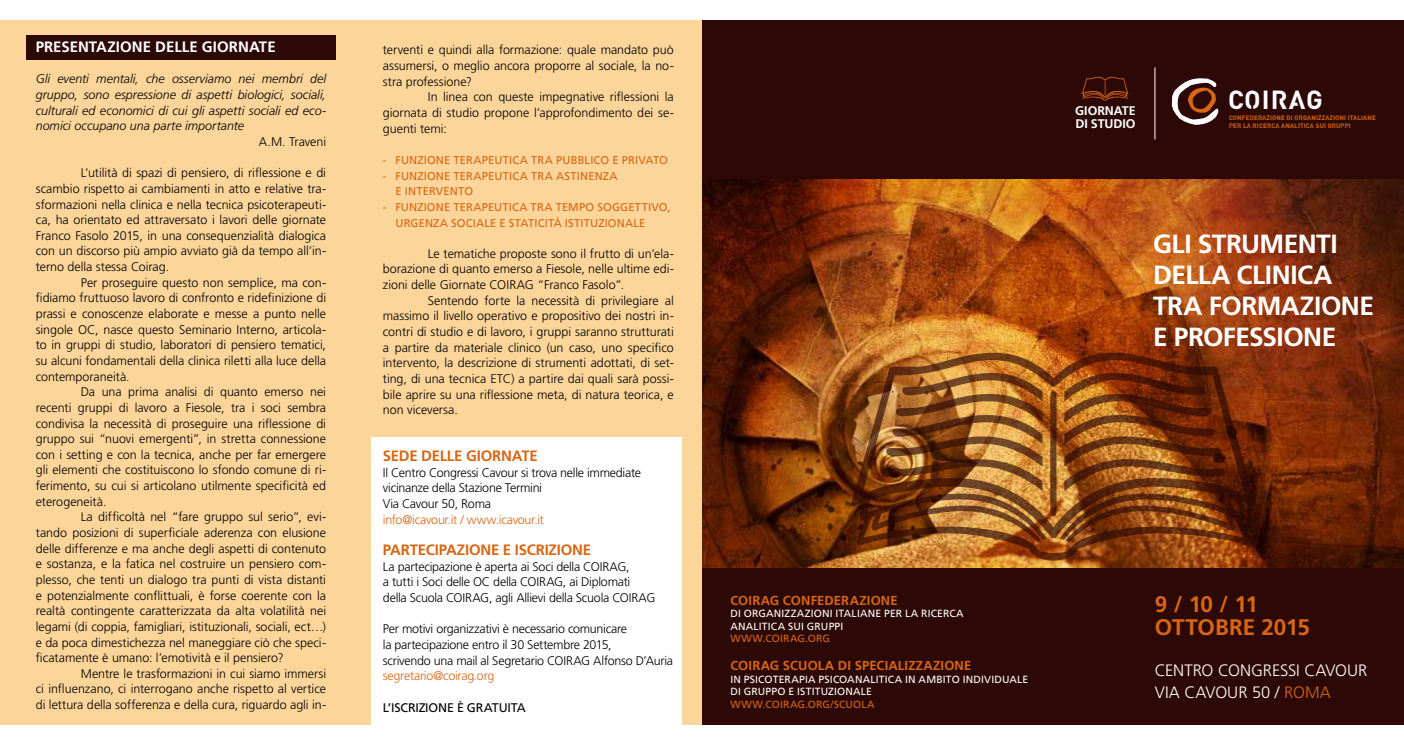
<style>
.page{position:relative;width:1404px;height:745px;background:#fff}
.page>*{position:absolute;margin:0;border:0;box-sizing:border-box;transform-origin:0 0}
.t1{font:700 26.25px/31px "Frutiger";letter-spacing:-.02em;color:#fff}
.t2{font:700 25.75px "Streetvertising";letter-spacing:.04em;color:#fff}
.t3{font:700 22.5px/22.5px "Frutiger";letter-spacing:-.01em;color:#d86614}
.t4{font:300 16.5px "Frutiger";color:#fff}
.t5{font:700 15px "Frutiger";letter-spacing:-.015em;color:#d86614}
.t6{font:700 15px "Frutiger";color:#fff}
.t7{font:700 13px "Frutiger";letter-spacing:.01em;color:#d86614}
.t8{font:300 12.5px/15.6px "Frutiger";letter-spacing:-.005em;color:#000;text-align:justify}
.t9{font:italic 300 12.5px/15.6px "Frutiger";letter-spacing:-.005em;color:#000;text-align:justify}
.t10{font:300 12.5px/15.6px "Frutiger";letter-spacing:-.025em;color:#000}
.t11{font:300 12.5px "Frutiger";letter-spacing:-.02em;color:#d86614}
.t12{font:12.5px "Frutiger";letter-spacing:-.01em;color:#000}
.t13{font:700 12.5px/12.5px "Frutiger";color:#fff}
.t14{font:11.25px/15.6px "Frutiger";letter-spacing:.01em;color:#d86614}
.t15{font:10.38px/12.5px "Frutiger";letter-spacing:.015em;color:#fff}
.t16{font:10.38px "Frutiger";letter-spacing:.02em;color:#d86614}
.t17{font:700 6.38px/7.2px "Streetvertising";letter-spacing:.02em;color:#d86614}
.s1{color:#d86614}
</style>
<div class="page">
<div style="left:0;top:20px;width:702px;height:704px;background:#fcd59a"></div>
<img style="left:702px;top:179px;width:701px;height:389px">
<div style="left:702px;top:568px;width:701px;height:156px;background:#2c0907"></div>
<div style="left:702px;top:21px;width:701px;height:158px;background:#2c0907"></div>
<div style="left:371px;top:437px;width:310px;height:307px;background:#fff"></div>
<div style="left:26px;top:35px;width:309px;height:25px;background:#2c0907"></div>
<svg style="left:1171px;top:78px;width:47px;height:47px"></svg>
<hr style="left:1154px;top:67px;width:1px;height:72px;background:#fff">
<svg style="left:1082px;top:76px;width:46px;height:24px"></svg>
<img style="left:849px;top:351px;width:407px;height:209px">
<p class="t6" style="left:36px;top:38px;width:241px">PRESENTAZIONE DELLE GIORNATE</p>
<p class="t9" style="left:36px;top:71px;width:292px">Gli eventi mentali, che osserviamo nei membri del gruppo, sono espressione di aspetti biologici, sociali, culturali ed economici di cui gli aspetti sociali ed eco&shy;nomici occupano una parte importante</p>
<p class="t8" style="left:259px;top:134px;width:69px">A.M. Traveni</p>
<p class="t8" style="left:36px;top:165px;width:292px;text-indent:45px">L’utilità di spazi di pensiero, di riflessione e di scambio rispetto ai cambiamenti in atto e relative tra&shy;sformazioni nella clinica e nella tecnica psicoterapeuti&shy;ca, ha orientato ed attraversato i lavori delle giornate Franco Fasolo 2015, in una consequenzialità dialogica con un discorso più ampio avviato già da tempo all’in&shy;terno della stessa Coirag.</p>
<p class="t8" style="left:36px;top:274px;width:292px;text-indent:45px">Per proseguire questo non semplice, ma con&shy;fidiamo fruttuoso lavoro di confronto e ridefinizione di prassi e conoscenze elaborate e messe a punto nelle singole OC, nasce questo Seminario Interno, articola&shy;to in gruppi di studio, laboratori di pensiero tematici, su alcuni fondamentali della clinica riletti alla luce della contemporaneità.</p>
<p class="t8" style="left:36px;top:384px;width:292px;text-indent:45px">Da una prima analisi di quanto emerso nei recenti gruppi di lavoro a Fiesole, tra i soci sembra condivisa la necessità di proseguire una riflessione di gruppo sui “nuovi emergenti”, in stretta connessione con i setting e con la tecnica, anche per far emergere gli elementi che costituiscono lo sfondo comune di ri&shy;ferimento, su cui si articolano utilmente specificità ed eterogeneità.</p>
<p class="t8" style="left:36px;top:509px;width:292px;text-indent:45px">La difficoltà nel “fare gruppo sul serio”, evi&shy;tando posizioni di superficiale aderenza con elusione delle differenze e ma anche degli aspetti di contenuto e sostanza, e la fatica nel costruire un pensiero com&shy;plesso, che tenti un dialogo tra punti di vista distanti e potenzialmente conflittuali, è forse coerente con la realtà contingente caratterizzata da alta volatilità nei legami (di coppia, famigliari, istituzionali, sociali, ect…) e da poca dimestichezza nel maneggiare ciò che speci&shy;ficatamente è umano: l’emotività e il pensiero?</p>
<p class="t8" style="left:36px;top:665px;width:292px;text-indent:45px">Mentre le trasformazioni in cui siamo immersi ci influenzano, ci interrogano anche rispetto al vertice di lettura della sofferenza e della cura, riguardo agli in-</p>
<p class="t8" style="left:383px;top:42px;width:292px">terventi e quindi alla formazione: quale mandato può assumersi, o meglio ancora proporre al sociale, la no&shy;stra professione?</p>
<p class="t8" style="left:383px;top:89px;width:292px;text-indent:45px">In linea con queste impegnative riflessioni la giornata di studio propone l’approfondimento dei se&shy;guenti temi:</p>
<p class="t14" style="left:383px;top:152px;width:286px">- FUNZIONE TERAPEUTICA TRA PUBBLICO E PRIVATO</p>
<p class="t14" style="left:395px;top:168px;width:224px;text-indent:-12px">- FUNZIONE TERAPEUTICA TRA ASTINENZA<br>E INTERVENTO</p>
<p class="t14" style="left:395px;top:199px;width:277px;text-indent:-12px">- FUNZIONE TERAPEUTICA TRA TEMPO SOGGETTIVO,<br>URGENZA SOCIALE E STATICITÀ ISTITUZIONALE</p>
<p class="t8" style="left:383px;top:245px;width:292px;text-indent:45px">Le tematiche proposte sono il frutto di un’ela&shy;borazione di quanto emerso a Fiesole, nelle ultime edi&shy;zioni delle Giornate COIRAG “Franco Fasolo”.</p>
<p class="t8" style="left:383px;top:292px;width:292px;text-indent:45px">Sentendo forte la necessità di privilegiare al massimo il livello operativo e propositivo dei nostri in&shy;contri di studio e di lavoro, i gruppi saranno strutturati a partire da materiale clinico (un caso, uno specifico intervento, la descrizione di strumenti adottati, di set&shy;ting, di una tecnica ETC) a partire dai quali sarà possi&shy;bile aprire su una riflessione meta, di natura teorica, e non viceversa.</p>
<p class="t5" style="left:383px;top:447px;width:156px">SEDE DELLE GIORNATE</p>
<p class="t10" style="left:383px;top:464px;width:260px">Il Centro Congressi Cavour si trova nelle immediate vicinanze della Stazione Termini<br>Via Cavour 50, Roma</p>
<p class="t11" style="left:383px;top:512px;width:163px">info@icavour.it / www.icavour.it</p>
<p class="t5" style="left:383px;top:540px;width:210px">PARTECIPAZIONE E ISCRIZIONE</p>
<p class="t8" style="left:383px;top:558px;width:274px;text-align:left">La partecipazione è aperta ai Soci della COIRAG,<br>a tutti i Soci delle OC della COIRAG, ai Diplomati della Scuola COIRAG, agli Allievi della Scuola COIRAG</p>
<p class="t8" style="left:383px;top:620px;width:291px;text-align:left">Per motivi organizzativi è necessario comunicare<br>la partecipazione entro il 30 Settembre 2015,<br>scrivendo una mail al Segretario COIRAG Alfonso D’Auria</p>
<p class="t11" style="left:383px;top:668px;width:113px">segretario@coirag.org</p>
<p class="t12" style="left:383px;top:699px;width:144px">L’ISCRIZIONE È GRATUITA</p>
<p class="t13" style="left:1075px;top:105px;width:46px">GIORNATE<br>DI STUDIO</p>
<h2 class="t2" style="left:1227px;top:88px;width:96px">COIRAG</h2>
<p class="t17" style="left:1228px;top:115px;width:148px">CONFEDERAZIONE DI ORGANIZZAZIONI ITALIANE<br>PER LA RICERCA ANALITICA SUI GRUPPI</p>
<h1 class="t1" style="left:1152px;top:228px;width:222px">GLI STRUMENTI<br>DELLA CLINICA<br>TRA FORMAZIONE<br>E PROFESSIONE</h1>
<p class="t7" style="left:730px;top:592px;width:9px">COIRA</p>
<p class="t7" style="left:770px;top:592px;width:129px">G CONFEDERAZIONE</p>
<p class="t15" style="left:730px;top:606px;width:235px">DI ORGANIZZAZIONI ITALIANE PER LA RICERCA<br>ANALITICA SUI GRUPPI</p>
<p class="t16" style="left:730px;top:632px;width:101px">WWW.COIRAG.ORG</p>
<p class="t7" style="left:730px;top:657px;width:9px">COIRA</p>
<p class="t7" style="left:770px;top:657px;width:203px">G SCUOLA DI SPECIALIZZAZIONE</p>
<p class="t15" style="left:730px;top:672px;width:299px">IN PSICOTERAPIA PSICOANALITICA IN AMBITO I NDIVIDUALE<br>DI GRUPPO E ISTITUZIONALE</p>
<p class="t16" style="left:730px;top:697px;width:146px">WWW.COIRAG.ORG/SCUOLA</p>
<h3 class="t3" style="left:1154px;top:592px;width:157px">9 / 10 / 11<br>OTTOBRE 2015</h3>
<h3 class="t4" style="left:1154px;top:660px;width:40px">Centro</h3>
<h3 class="t4" style="left:1217px;top:660px;width:42px">Congressi</h3>
<h3 class="t4" style="left:1304px;top:660px;width:23px">Cavo</h3>
<h3 class="t4" style="left:1346px;top:660px;width:18px">ur</h3>
<h3 class="t4" style="left:1154px;top:683px;width:52px">Via Cavo</h3>
<h3 class="t4" style="left:1227px;top:683px;width:79px">ur 50 / <span class="s1">Roma</span></h3>
</div>
